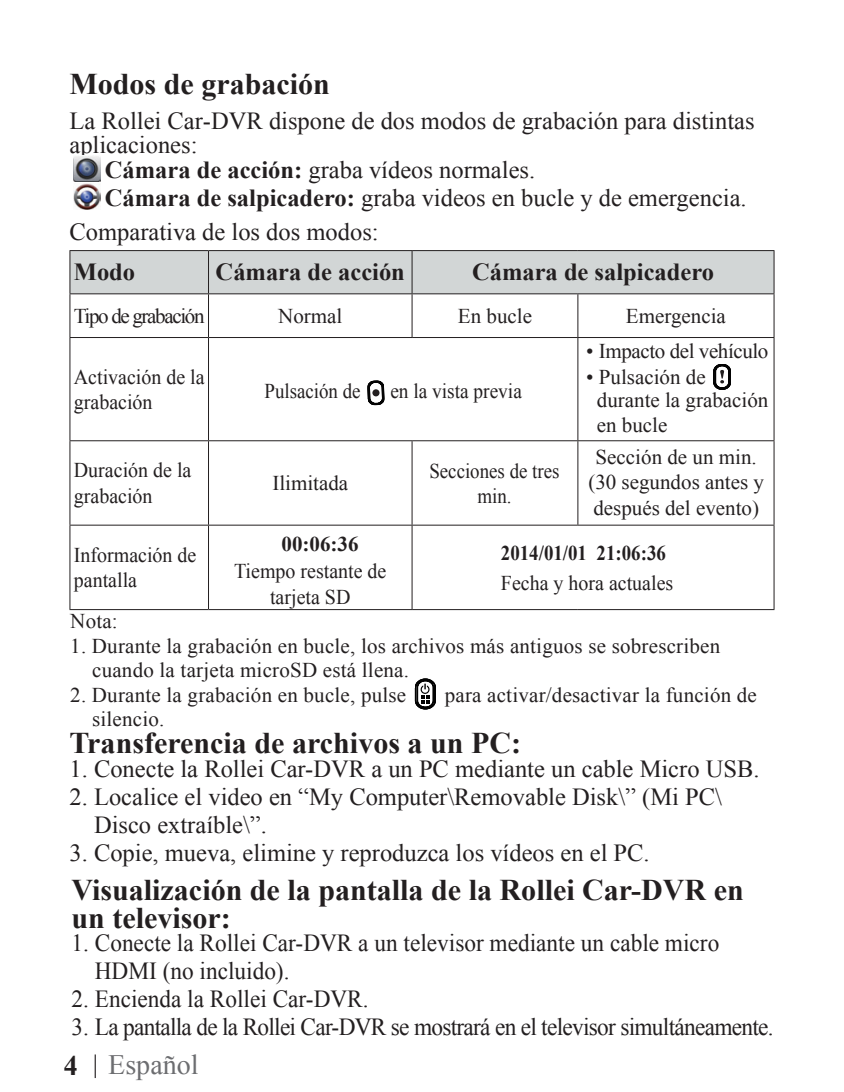
<style>
.page{position:relative;width:844px;height:1092px;background:#fff}
.page>*{position:absolute;margin:0;border:0;box-sizing:border-box;transform-origin:0 0}
.t1{font:700 30.1px/28px "Times New Roman";color:#231f20}
.t2{font:28px "Times New Roman";color:#6c6d70}
.t3{font:24.5px/28px "Times New Roman";color:#231f20}
.t4{font:24.5px/28px "Times New Roman";color:#231f20;scale:.95 1}
.t5{font:24.5px "Times New Roman";letter-spacing:-.03em;color:#231f20;scale:.95 1}
.t6{font:700 24.5px "Times New Roman";color:#231f20}
.t7{font:21px/23.8px "Times New Roman";color:#231f20}
.t8{font:21px/25.2px "Times New Roman";color:#231f20;scale:.95 1}
.t9{font:21px/25.2px "Times New Roman";color:#231f20;text-align:center;scale:.9 1}
.t10{font:21px "Times New Roman";letter-spacing:-.02em;color:#231f20}
.t11{font:700 21px "Times New Roman";color:#231f20;scale:.9 1}
.t12{font:21px "Times New Roman";letter-spacing:-.065em;color:#231f20}
.t13{font:21px "Times New Roman";color:#231f20;scale:.92 1}
.t14{font:700 21px "Times New Roman";color:#231f20}
.s1{font-weight:700}
.s2{font-weight:700;color:#231f20}
.s3{font-family:"Adobe Ming Std";font-weight:300;color:#231f20}
</style>
<div class="page">
<img style="left:74px;top:156px;width:26px;height:54px">
<div style="left:70px;top:251px;width:703px;height:42px;background:#d2d6d6"></div>
<svg style="left:70px;top:338px;width:703px;height:271px"></svg>
<hr style="left:69px;top:250px;width:139px;height:1px;background:#231f20">
<hr style="left:69px;top:251px;width:1px;height:42px;background:#231f20">
<hr style="left:208px;top:250px;width:204px;height:1px;background:#231f20">
<hr style="left:208px;top:251px;width:1px;height:42px;background:#231f20">
<hr style="left:412px;top:250px;width:165px;height:1px;background:#231f20">
<hr style="left:411px;top:251px;width:1px;height:42px;background:#231f20">
<hr style="left:577px;top:250px;width:197px;height:1px;background:#231f20">
<hr style="left:773px;top:251px;width:1px;height:42px;background:#231f20">
<hr style="left:69px;top:293px;width:139px;height:1px;background:#231f20">
<hr style="left:69px;top:294px;width:1px;height:43px;background:#231f20">
<hr style="left:208px;top:293px;width:204px;height:1px;background:#231f20">
<hr style="left:208px;top:294px;width:1px;height:43px;background:#231f20">
<hr style="left:412px;top:293px;width:165px;height:1px;background:#231f20">
<hr style="left:411px;top:294px;width:1px;height:43px;background:#231f20">
<hr style="left:577px;top:293px;width:197px;height:1px;background:#231f20">
<hr style="left:577px;top:294px;width:1px;height:43px;background:#231f20">
<hr style="left:773px;top:294px;width:1px;height:43px;background:#231f20">
<hr style="left:69px;top:337px;width:139px;height:1px;background:#231f20">
<hr style="left:69px;top:338px;width:1px;height:102px;background:#231f20">
<hr style="left:208px;top:337px;width:204px;height:1px;background:#231f20">
<hr style="left:208px;top:338px;width:1px;height:102px;background:#231f20">
<hr style="left:412px;top:337px;width:165px;height:1px;background:#231f20">
<hr style="left:577px;top:337px;width:197px;height:1px;background:#231f20">
<hr style="left:577px;top:338px;width:1px;height:102px;background:#231f20">
<hr style="left:773px;top:338px;width:1px;height:102px;background:#231f20">
<hr style="left:69px;top:440px;width:139px;height:1px;background:#231f20">
<hr style="left:69px;top:441px;width:1px;height:83px;background:#231f20">
<hr style="left:208px;top:440px;width:204px;height:1px;background:#231f20">
<hr style="left:208px;top:441px;width:1px;height:83px;background:#231f20">
<hr style="left:412px;top:440px;width:165px;height:1px;background:#231f20">
<hr style="left:411px;top:441px;width:1px;height:83px;background:#231f20">
<hr style="left:577px;top:440px;width:197px;height:1px;background:#231f20">
<hr style="left:577px;top:441px;width:1px;height:83px;background:#231f20">
<hr style="left:773px;top:441px;width:1px;height:83px;background:#231f20">
<hr style="left:69px;top:524px;width:139px;height:1px;background:#231f20">
<hr style="left:69px;top:525px;width:1px;height:84px;background:#231f20">
<hr style="left:208px;top:524px;width:204px;height:1px;background:#231f20">
<hr style="left:208px;top:525px;width:1px;height:84px;background:#231f20">
<hr style="left:412px;top:524px;width:165px;height:1px;background:#231f20">
<hr style="left:411px;top:525px;width:1px;height:84px;background:#231f20">
<hr style="left:577px;top:524px;width:197px;height:1px;background:#231f20">
<hr style="left:773px;top:525px;width:1px;height:84px;background:#231f20">
<hr style="left:69px;top:609px;width:139px;height:1px;background:#231f20">
<hr style="left:208px;top:609px;width:204px;height:1px;background:#231f20">
<hr style="left:412px;top:609px;width:165px;height:1px;background:#231f20">
<hr style="left:577px;top:609px;width:197px;height:1px;background:#231f20">
<svg style="left:713px;top:364px;width:17px;height:25px"></svg>
<svg style="left:367px;top:380px;width:17px;height:25px"></svg>
<svg style="left:414px;top:678px;width:21px;height:31px"></svg>
<p class="t1" style="left:69px;top:70px;width:262px">Modos de grabación</p>
<p class="t3" style="left:69px;top:106px;width:686px">La Rollei Car-DVR dispone de dos modos de grabación para distintas</p>
<p class="t3" style="left:69px;top:130px;width:129px">aplicaciones:</p>
<p class="t3" style="left:105px;top:155px;width:432px"><span class="s1">Cámara de acción:</span> graba vídeos normales.</p>
<p class="t3" style="left:105px;top:183px;width:643px"><span class="s1">Cámara de salpicadero:</span> graba videos en bucle y de emergencia.</p>
<p class="t3" style="left:69px;top:218px;width:310px">Comparativa de los dos modos:</p>
<p class="t6" style="left:74px;top:255px;width:63px">Modo</p>
<p class="t6" style="left:215px;top:255px;width:191px">Cámara de acción</p>
<p class="t6" style="left:472px;top:255px;width:243px">Cámara de salpicadero</p>
<p class="t12" style="left:74px;top:301px;width:132px">Tipo de grabación</p>
<p class="t7" style="left:278px;top:303px;width:66px">Normal</p>
<p class="t7" style="left:458px;top:303px;width:76px">En bucle</p>
<p class="t7" style="left:625px;top:303px;width:101px">Emergencia</p>
<p class="t8" style="left:74px;top:363px;width:139px">Activación de la grabación</p>
<p class="t8" style="left:74px;top:457px;width:125px">Duración de la grabación</p>
<p class="t8" style="left:74px;top:541px;width:130px">Información de pantalla</p>
<p class="t9" style="left:264px;top:377px;width:108px">Pulsación de</p>
<p class="t13" style="left:390px;top:376px;width:144px">en la vista previa</p>
<p class="t7" style="left:272px;top:470px;width:77px">Ilimitada</p>
<p class="t9" style="left:429px;top:457px;width:146px">Secciones de tres min.</p>
<p class="t10" style="left:586px;top:337px;width:183px">• Impacto del vehículo</p>
<p class="t7" style="left:596px;top:365px;width:173px;text-indent:-10px">• Pulsación de durante la grabación en bucle</p>
<p class="t7" style="left:588px;top:444px;width:177px;line-height:25.2px;text-align:center">Sección de un min. (30 segundos antes y después del evento)</p>
<p class="t14" style="left:281px;top:529px;width:78px">00:06:36</p>
<p class="t11" style="left:501px;top:539px;width:185px">2014/01/01 21:06:36</p>
<p class="t8" style="left:234px;top:558px;width:162px;text-align:center">Tiempo restante de tarjeta SD</p>
<p class="t8" style="left:501px;top:570px;width:183px">Fecha y hora actuales</p>
<p class="t7" style="left:70px;top:609px;width:49px">Nota:</p>
<p class="t7" style="left:92px;top:633px;width:629px;text-indent:-22px">1. Durante la grabación en bucle, los archivos más antiguos se sobrescriben cuando la tarjeta microSD está llena.</p>
<p class="t7" style="left:70px;top:682px;width:337px">2. Durante la grabación en bucle, pulse</p>
<p class="t7" style="left:444px;top:682px;width:313px">para activar/desactivar la función de</p>
<p class="t7" style="left:92px;top:707px;width:74px">silencio.</p>
<p class="t1" style="left:69px;top:728px;width:453px">Transferencia de archivos a un PC:</p>
<p class="t3" style="left:69px;top:754px;width:691px">1. Conecte la Rollei Car-DVR a un PC mediante un cable Micro USB.</p>
<p class="t3" style="left:94px;top:782px;width:629px;text-indent:-24px">2. Localice el video en “My Computer\Removable Disk\” (Mi PC\<br>Disco extraíble\”.</p>
<p class="t3" style="left:69px;top:838px;width:581px">3. Copie, mueva, elimine y reproduzca los vídeos en el PC.</p>
<p class="t1" style="left:71px;top:874px;width:673px">Visualización de la pantalla de la Rollei Car-DVR en un televisor:</p>
<p class="t4" style="left:95px;top:928px;width:658px;text-indent:-23px">1. Conecte la Rollei Car-DVR a un televisor mediante un cable micro<br>HDMI (no incluido).</p>
<p class="t4" style="left:71px;top:984px;width:314px">2. Encienda la Rollei Car-DVR.</p>
<p class="t5" style="left:71px;top:1010px;width:740px">3. La pantalla de la Rollei Car-DVR se mostrará en el televisor simultáneamente.</p>
<p class="t2" style="left:64px;top:1045px;width:136px"><span class="s2">4</span> <span class="s3">|</span> Español</p>
</div>
